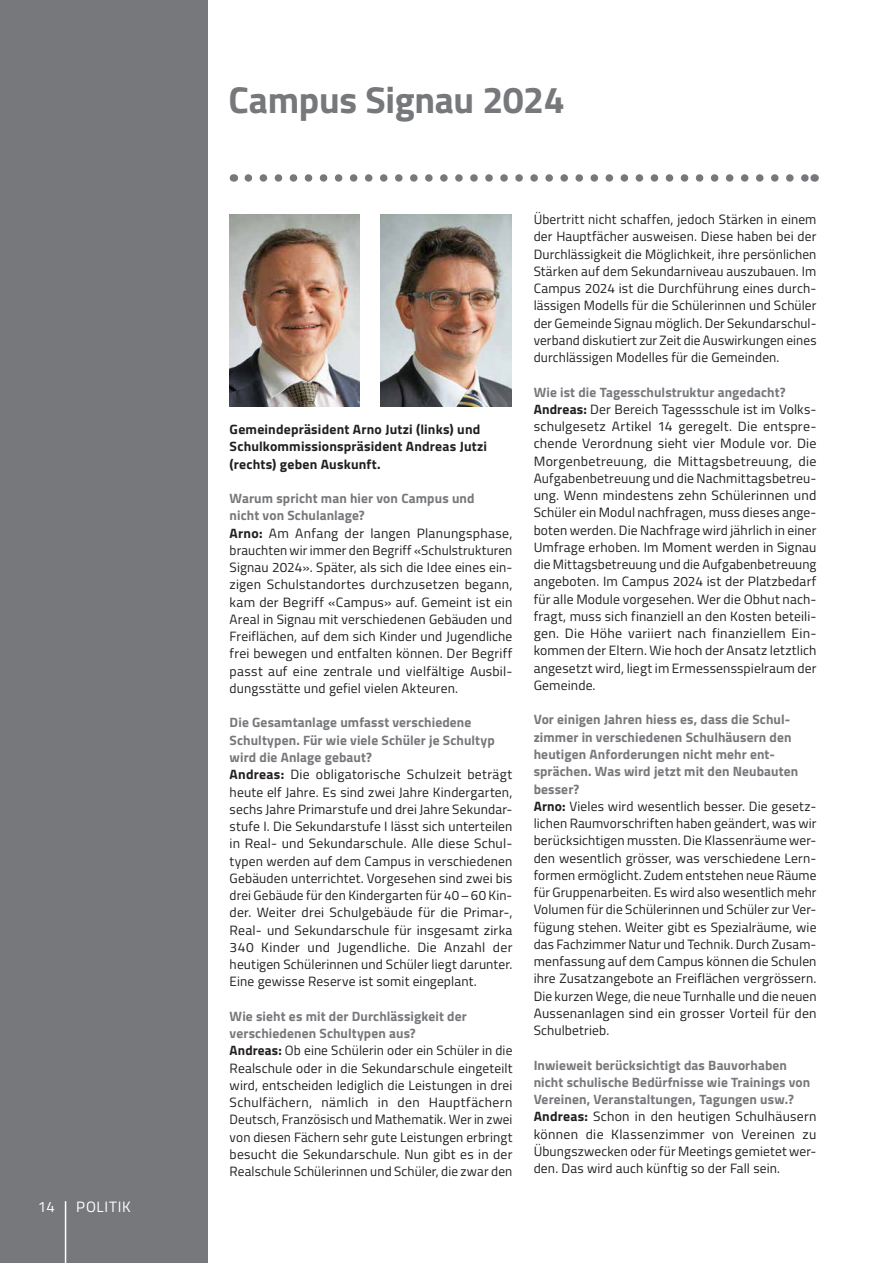
<style>
.page{position:relative;width:893px;height:1263px;background:#fff}
.page>*{position:absolute;margin:0;border:0;box-sizing:border-box;transform-origin:0 0}
.t1{font:700 37.5px "Titillium";letter-spacing:-.01em;color:#76787b}
.t2{font:15px "Titillium";letter-spacing:.055em;color:#fff}
.t3{font:13.5px/17.2px "Titillium";letter-spacing:.01em;color:#231f20}
.t4{font:700 13.5px/17.2px "Titillium";letter-spacing:.015em;color:#231f20}
.s1{font-weight:700;color:#76787b}
.s2{font-weight:700}
</style>
<div class="page">
<div style="left:0;top:0;width:207px;height:1263px;background:#76787b"></div>
<img style="left:381px;top:214px;width:131px;height:193px">
<svg style="left:248px;top:174px;width:559px;height:8px"></svg>
<img style="left:230px;top:214px;width:130px;height:193px">
<hr style="left:65px;top:1201px;width:1px;height:62px;background:#fff">
<p class="t2" style="left:38px;top:1195px;width:18px">14</p>
<p class="t2" style="left:76px;top:1195px;width:56px">POLITIK</p>
<h1 class="t1" style="left:229px;top:71px;width:338px">Campus Signau 2024</h1>
<p class="t4" style="left:230px;top:420px;width:259px">Gemeindepräsident Arno Jutzi (links) und<br>Schulkommissionspräsident Andreas Jutzi (rechts) geben Auskunft.</p>
<p class="t3" style="left:230px;top:489px;width:284px"><span class="s1">Warum spricht man hier von Campus und<br>nicht von Schulanlage?<br></span><span class="s2">Arno:</span> Am Anfang der langen Planungsphase, brauchten wir immer den Begriff «Schulstrukturen Signau 2024». Später, als sich die Idee eines ein&shy;zigen Schulstandortes durchzusetzen begann, kam der Begriff «Campus» auf. Gemeint ist ein Areal in Signau mit verschiedenen Gebäuden und Freiflächen, auf dem sich Kinder und Jugendliche frei bewegen und entfalten können. Der Begriff passt auf eine zentrale und vielfältige Ausbil&shy;dungsstätte und gefiel vielen Akteuren.</p>
<p class="t3" style="left:230px;top:713px;width:284px"><span class="s1">Die Gesamtanlage umfasst verschiedene Schultypen. Für wie viele Schüler je Schultyp wird die Anlage gebaut?<br></span><span class="s2">Andreas:</span> Die obligatorische Schulzeit beträgt heute elf Jahre. Es sind zwei Jahre Kindergarten, sechs Jahre Primarstufe und drei Jahre Sekundar&shy;stufe I. Die Sekundarstufe I lässt sich unterteilen in Real- und Sekundarschule. Alle diese Schul&shy;typen werden auf dem Campus in verschiedenen Gebäuden unterrichtet. Vorgesehen sind zwei bis drei Gebäude für den Kindergarten für 40–60 Kin&shy;der. Weiter drei Schulgebäude für die Primar-, Real- und Sekundarschule für insgesamt zirka 340 Kinder und Jugendliche. Die Anzahl der heutigen Schülerinnen und Schüler liegt darunter.<br>Eine gewisse Reserve ist somit eingeplant.</p>
<p class="t3" style="left:230px;top:1007px;width:284px"><span class="s1">Wie sieht es mit der Durchlässigkeit der verschiedenen Schultypen aus?<br></span><span class="s2">Andreas:</span> Ob eine Schülerin oder ein Schüler in die Realschule oder in die Sekundarschule eingeteilt wird, entscheiden lediglich die Leistungen in drei Schulfächern, nämlich in den Hauptfächern Deutsch, Französisch und Mathematik. Wer in zwei von diesen Fächern sehr gute Leistungen erbringt besucht die Sekundarschule. Nun gibt es in der Realschule Schülerinnen und Schüler, die zwar den</p>
<p class="t3" style="left:534px;top:210px;width:284px;text-align:justify">Übertritt nicht schaffen, jedoch Stärken in einem der Hauptfächer ausweisen. Diese haben bei der Durchlässigkeit die Möglichkeit, ihre persönlichen Stärken auf dem Sekundarniveau auszubauen. Im Campus 2024 ist die Durchführung eines durch&shy;lässigen Modells für die Schülerinnen und Schüler der Gemeinde Signau möglich. Der Sekundarschul&shy;verband diskutiert zur Zeit die Auswirkungen eines durchlässigen Modelles für die Gemeinden.</p>
<p class="t3" style="left:534px;top:383px;width:284px"><span class="s1">Wie ist die Tagesschulstruktur angedacht?<br></span><span class="s2">Andreas:</span> Der Bereich Tagessschule ist im Volks&shy;schulgesetz Artikel 14 geregelt. Die entspre&shy;chende Verordnung sieht vier Module vor. Die Morgenbetreuung, die Mittagsbetreuung, die Aufgabenbetreuung und die Nachmittagsbetreu&shy;ung. Wenn mindestens zehn Schülerinnen und Schüler ein Modul nachfragen, muss dieses ange&shy;boten werden. Die Nachfrage wird jährlich in einer Umfrage erhoben. Im Moment werden in Signau die Mittagsbetreuung und die Aufgabenbetreuung angeboten. Im Campus 2024 ist der Platzbedarf für alle Module vorgesehen. Wer die Obhut nach&shy;fragt, muss sich finanziell an den Kosten beteili&shy;gen. Die Höhe variiert nach finanziellem Ein&shy;kommen der Eltern. Wie hoch der Ansatz letztlich angesetzt wird, liegt im Ermessensspielraum der Gemeinde.</p>
<p class="t3" style="left:534px;top:710px;width:284px"><span class="s1">Vor einigen Jahren hiess es, dass die Schul&shy;zimmer in verschiedenen Schulhäusern den heutigen Anforderungen nicht mehr ent&shy;sprächen. Was wird jetzt mit den Neubauten besser?<br></span><span class="s2">Arno:</span> Vieles wird wesentlich besser. Die gesetz&shy;lichen Raumvorschriften haben geändert, was wir berücksichtigen mussten. Die Klassenräume wer&shy;den wesentlich grösser, was verschiedene Lern&shy;formen ermöglicht. Zudem entstehen neue Räume für Gruppenarbeiten. Es wird also wesentlich mehr Volumen für die Schülerinnen und Schüler zur Ver&shy;fügung stehen. Weiter gibt es Spezialräume, wie das Fachzimmer Natur und Technik. Durch Zusam&shy;menfassung auf dem Campus können die Schulen ihre Zusatzangebote an Freiflächen vergrössern.<br>Die kurzen Wege, die neue Turnhalle und die neuen Aussenanlagen sind ein grosser Vorteil für den Schulbetrieb.</p>
<p class="t3" style="left:534px;top:1055px;width:284px"><span class="s1">Inwieweit berücksichtigt das Bauvorhaben nicht schulische Bedürfnisse wie Trainings von Vereinen, Veranstaltungen, Tagungen usw.?<br></span><span class="s2">Andreas:</span> Schon in den heutigen Schulhäusern können die Klassenzimmer von Vereinen zu Übungszwecken oder für Meetings gemietet wer&shy;den. Das wird auch künftig so der Fall sein.</p>
</div>
